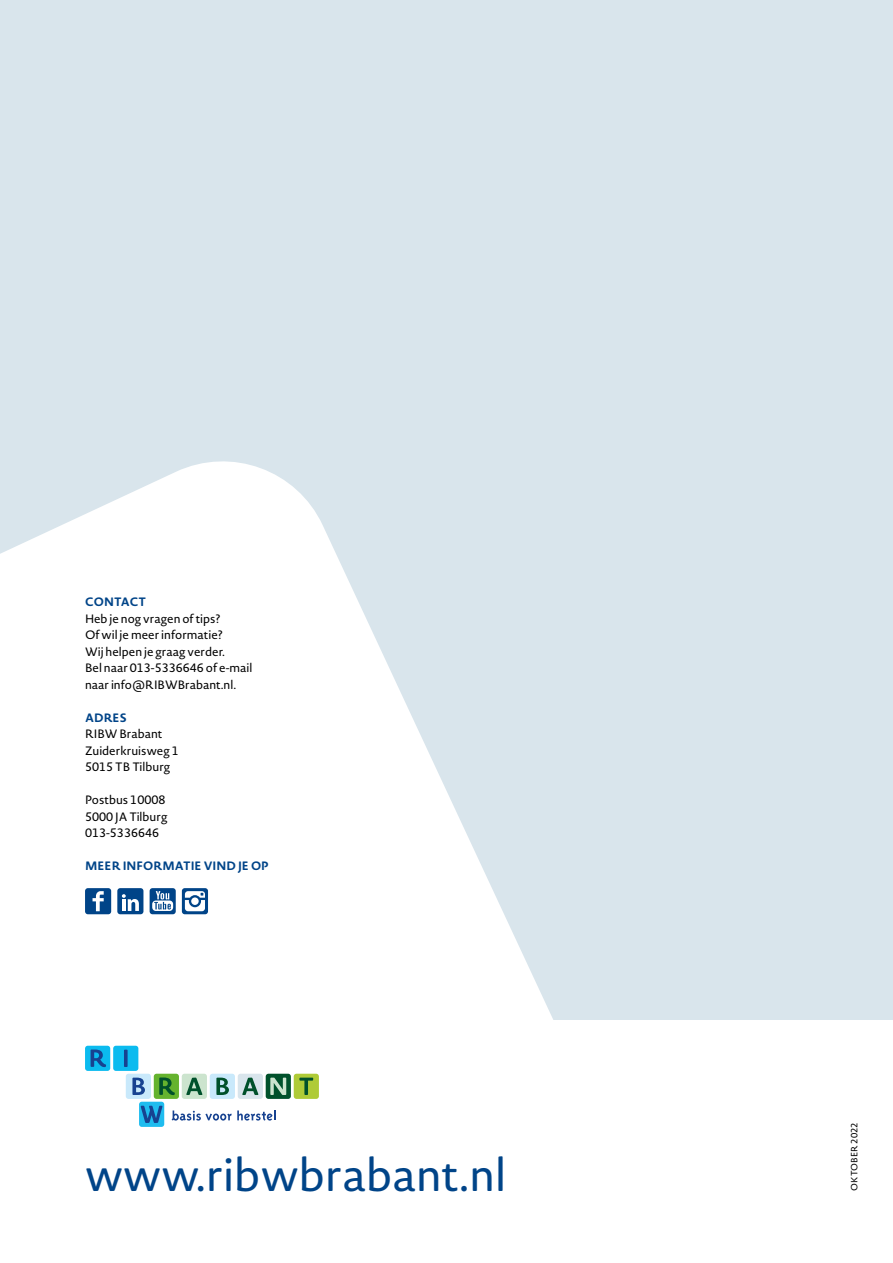
<style>
.page{position:relative;width:893px;height:1263px;background:#fff}
.page>*{position:absolute;margin:0;border:0;box-sizing:border-box;transform-origin:0 0}
.t1{font:45px "Novel Sans Rd Pro";color:#048}
.t2{font:12px/16.5px "Novel Sans Rd Pro";color:#000}
.t3{font:700 12px "Novel Sans Rd Pro";color:#048}
.t4{font:9px "Novel Sans Rd Pro";color:#000}
</style>
<div class="page">
<div style="left:0;top:0;width:893px;height:1242px;background:#d9e5ec"></div>
<svg style="left:0;top:461px;width:553px;height:559px;fill:#fff"></svg>
<div style="left:0;top:1020px;width:893px;height:243px;background:#fff"></div>
<div style="left:139px;top:1102px;width:25px;height:25px;background:#1fbcef;border-radius:3px"></div>
<svg style="left:141px;top:1106px;width:21px;height:17px"></svg>
<div style="left:113px;top:1046px;width:25px;height:25px;background:#0bbbef;border-radius:3px"></div>
<div style="left:85px;top:1046px;width:25px;height:25px;background:#0bbbef;border-radius:3px"></div>
<svg style="left:172px;top:1110px;width:104px;height:10px"></svg>
<svg style="left:124px;top:1050px;width:4px;height:17px"></svg>
<div style="left:182px;top:1074px;width:25px;height:25px;background:#cce4ce;border-radius:3px"></div>
<div style="left:238px;top:1074px;width:25px;height:25px;background:#d9e5ec;border-radius:3px"></div>
<div style="left:210px;top:1074px;width:25px;height:25px;background:#c9e9fb;border-radius:3px"></div>
<div style="left:126px;top:1074px;width:25px;height:25px;background:#c9e9fb;border-radius:3px"></div>
<div style="left:266px;top:1074px;width:25px;height:25px;background:#00512b;border-radius:3px"></div>
<div style="left:154px;top:1074px;width:25px;height:25px;background:#65b32e;border-radius:3px"></div>
<div style="left:294px;top:1074px;width:25px;height:25px;background:#afcb37;border-radius:3px"></div>
<svg style="left:91px;top:1049px;width:15px;height:18px"></svg>
<svg style="left:159px;top:1077px;width:16px;height:18px"></svg>
<svg style="left:132px;top:1077px;width:13px;height:18px"></svg>
<svg style="left:216px;top:1077px;width:13px;height:18px"></svg>
<svg style="left:186px;top:1077px;width:17px;height:18px"></svg>
<svg style="left:242px;top:1077px;width:17px;height:18px"></svg>
<svg style="left:270px;top:1077px;width:16px;height:18px"></svg>
<svg style="left:299px;top:1077px;width:14px;height:18px"></svg>
<div style="left:117px;top:888px;width:26px;height:26px;background:#048;border-radius:3px"></div>
<svg style="left:122px;top:894px;width:17px;height:17px"></svg>
<div style="left:85px;top:888px;width:26px;height:26px;background:#048;border-radius:3px"></div>
<svg style="left:93px;top:891px;width:11px;height:20px"></svg>
<div style="left:150px;top:888px;width:26px;height:26px;background:#048;border-radius:3px"></div>
<svg style="left:152px;top:891px;width:21px;height:20px"></svg>
<svg style="left:182px;top:888px;width:26px;height:26px"></svg>
<svg style="left:185px;top:891px;width:20px;height:20px"></svg>
<p class="t3" style="left:85px;top:593px;width:63px">CONTACT</p>
<p class="t2" style="left:85px;top:610px;width:169px">Heb je nog vragen of tips?<br>Of wil je meer informatie?<br>Wij helpen je graag verder.<br>Bel naar 013-5336646 of e-mail naar info@RIBWBrabant.nl.</p>
<p class="t3" style="left:85px;top:709px;width:43px">ADRES</p>
<p class="t2" style="left:85px;top:725px;width:95px">RIBW Brabant<br>Zuiderkruisweg 1<br>5015 TB Tilburg</p>
<p class="t2" style="left:85px;top:791px;width:84px">Postbus 10008<br>5000 JA Tilburg<br>013-5336646</p>
<p class="t3" style="left:85px;top:857px;width:185px">MEER INFORMATIE VIND JE OP</p>
<h1 class="t1" style="left:85px;top:1142px;width:423px">www.ribwbrabant.nl</h1>
<p class="t4" style="left:848px;top:1191px;width:70px;rotate:-90deg">OKTOBER 2022</p>
</div>
